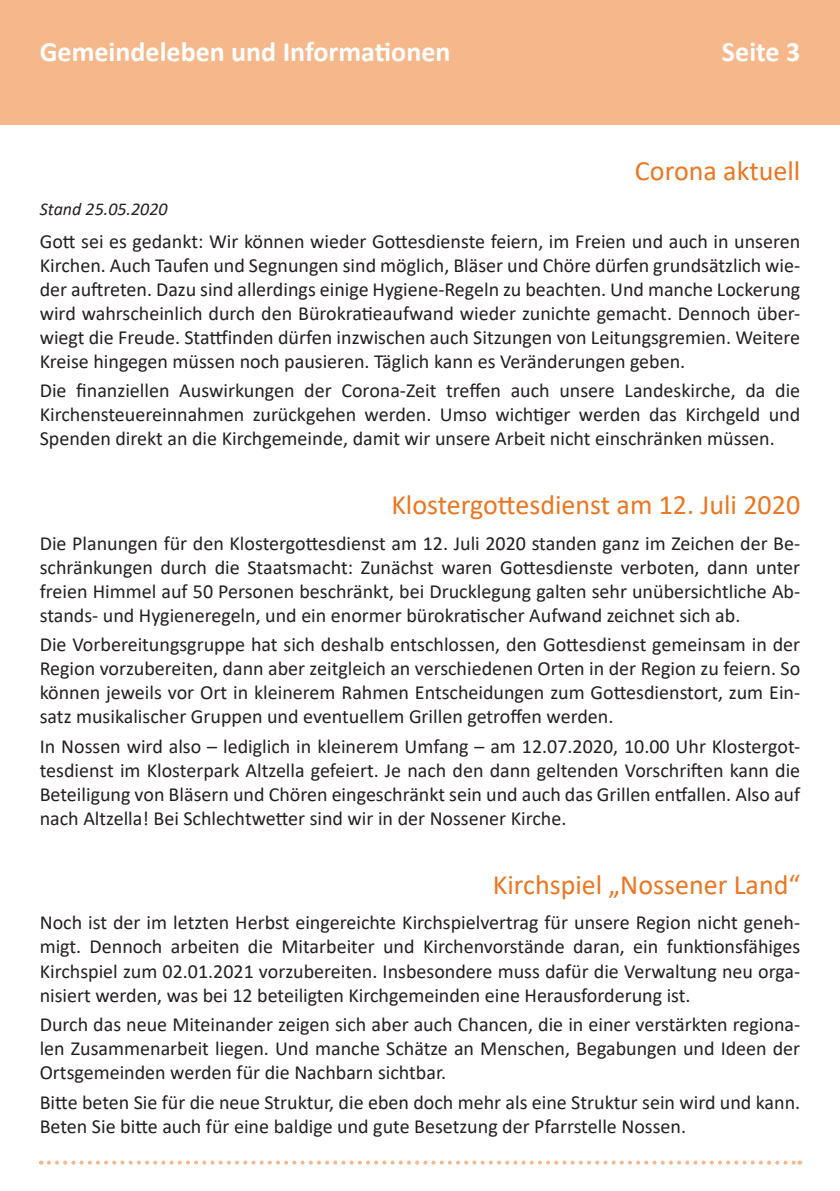
<style>
.page{position:relative;width:840px;height:1191px;background:#fff}
.page>*{position:absolute;margin:0;border:0;box-sizing:border-box;transform-origin:0 0}
.t1{font:28px "Calibri";color:#ed751f}
.t2{font:700 28px "Calibri";color:#fff}
.t3{font:20px/24px "Calibri";color:#231f20;text-align:justify}
.t4{font:italic 18px "Calibri";color:#231f20}
</style>
<div class="page">
<div style="left:0;top:0;width:839px;height:125px;background:#f6b88a"></div>
<svg style="left:49px;top:1160px;width:750px;height:4px"></svg>
<h1 class="t2" style="left:40px;top:32px;width:412px">Gemeindeleben und Informationen</h1>
<h1 class="t2" style="left:721px;top:32px;width:80px">Seite 3</h1>
<h1 class="t1" style="left:634px;top:151px;width:167px">Corona aktuell</h1>
<p class="t4" style="left:40px;top:197px;width:129px">Stand 25.05.2020</p>
<p class="t3" style="left:40px;top:228px;width:761px">Gott sei es gedankt: Wir können wieder Gottesdienste feiern, im Freien und auch in unseren Kirchen. Auch Taufen und Segnungen sind möglich, Bläser und Chöre dürfen grundsätzlich wie&shy;der auftreten. Dazu sind allerdings einige Hygiene-Regeln zu beachten. Und manche Lockerung wird wahrscheinlich durch den Bürokratieaufwand wieder zunichte gemacht. Dennoch über&shy;wiegt die Freude. Stattfinden dürfen inzwischen auch Sitzungen von Leitungsgremien. Weitere Kreise hingegen müssen noch pausieren. Täglich kann es Veränderungen geben.</p>
<p class="t3" style="left:40px;top:378px;width:761px">Die finanziellen Auswirkungen der Corona-Zeit treffen auch unsere Landeskirche, da die Kirchensteuereinnahmen zurückgehen werden. Umso wichtiger werden das Kirchgeld und Spenden direkt an die Kirchgemeinde, damit wir unsere Arbeit nicht einschränken müssen.</p>
<h1 class="t1" style="left:391px;top:485px;width:410px">Klostergottesdienst am 12. Juli 2020</h1>
<p class="t3" style="left:40px;top:530px;width:761px">Die Planungen für den Klostergottesdienst am 12. Juli 2020 standen ganz im Zeichen der Be&shy;schränkungen durch die Staatsmacht: Zunächst waren Gottesdienste verboten, dann unter freien Himmel auf 50 Personen beschränkt, bei Drucklegung galten sehr unübersichtliche Ab&shy;stands- und Hygieneregeln, und ein enormer bürokratischer Aufwand zeichnet sich ab.</p>
<p class="t3" style="left:40px;top:632px;width:761px">Die Vorbereitungsgruppe hat sich deshalb entschlossen, den Gottesdienst gemeinsam in der Region vorzubereiten, dann aber zeitgleich an verschiedenen Orten in der Region zu feiern. So können jeweils vor Ort in kleinerem Rahmen Entscheidungen zum Gottesdienstort, zum Ein&shy;satz musikalischer Gruppen und eventuellem Grillen getroffen werden.</p>
<p class="t3" style="left:40px;top:734px;width:761px">In Nossen wird also – lediglich in kleinerem Umfang – am 12.07.2020, 10.00 Uhr Klostergot&shy;tesdienst im Klosterpark Altzella gefeiert. Je nach den dann geltenden Vorschriften kann die Beteiligung von Bläsern und Chören eingeschränkt sein und auch das Grillen entfallen. Also auf nach Altzella! Bei Schlechtwetter sind wir in der Nossener Kirche.</p>
<h1 class="t1" style="left:492px;top:865px;width:309px">Kirchspiel „Nossener Land“</h1>
<p class="t3" style="left:40px;top:910px;width:761px">Noch ist der im letzten Herbst eingereichte Kirchspielvertrag für unsere Region nicht geneh&shy;migt. Dennoch arbeiten die Mitarbeiter und Kirchenvorstände daran, ein funktionsfähiges Kirchspiel zum 02.01.2021 vorzubereiten. Insbesondere muss dafür die Verwaltung neu orga&shy;nisiert werden, was bei 12 beteiligten Kirchgemeinden eine Herausforderung ist.</p>
<p class="t3" style="left:40px;top:1012px;width:761px">Durch das neue Miteinander zeigen sich aber auch Chancen, die in einer verstärkten regiona&shy;len Zusammenarbeit liegen. Und manche Schätze an Menschen, Begabungen und Ideen der Ortsgemeinden werden für die Nachbarn sichtbar.</p>
<p class="t3" style="left:40px;top:1089px;width:761px">Bitte beten Sie für die neue Struktur, die eben doch mehr als eine Struktur sein wird und kann.<br>Beten Sie bitte auch für eine baldige und gute Besetzung der Pfarrstelle Nossen.</p>
</div>
